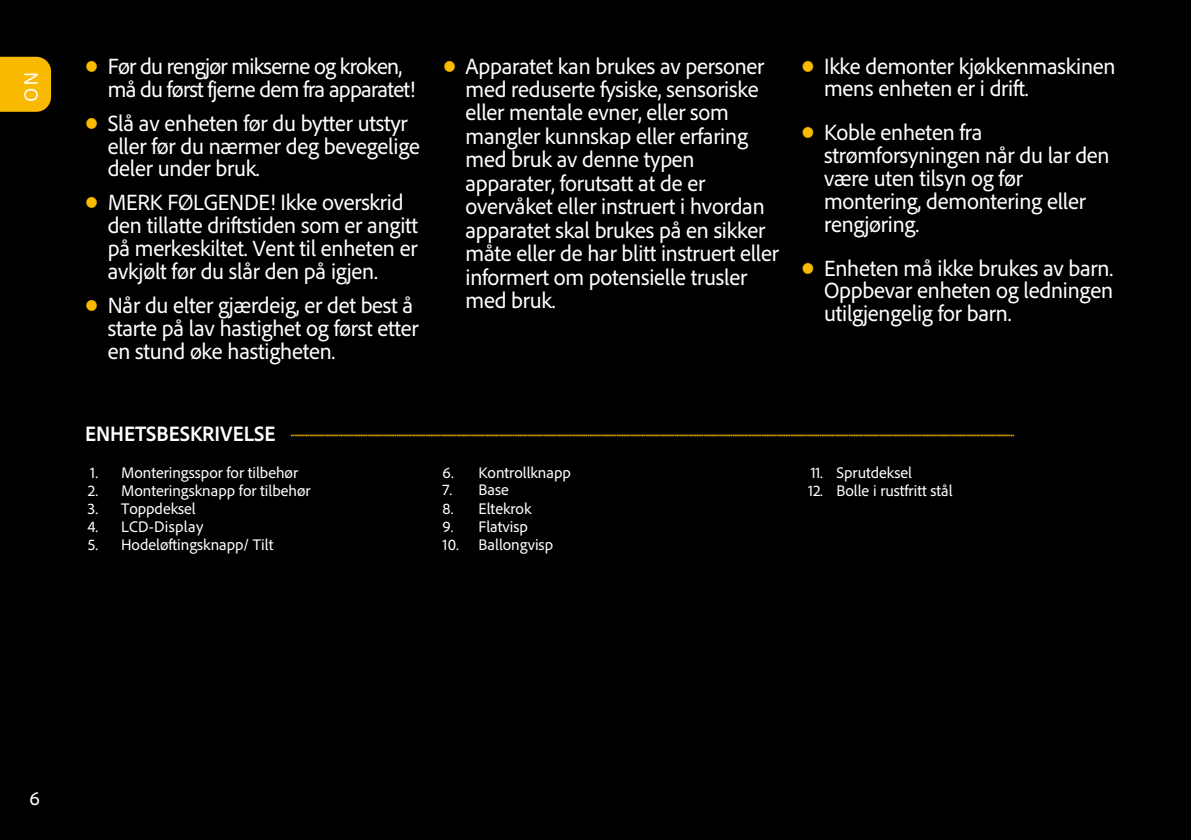
<style>
.page{position:relative;width:1191px;height:840px;background:#fff}
.page>*{position:absolute;margin:0;border:0;box-sizing:border-box;transform-origin:0 0}
.t1{font:23px/23.4px "Adobe Clean";letter-spacing:-.01em;color:#fff}
.t2{font:23px/23.6px "Adobe Clean";letter-spacing:-.03em;color:#fff}
.t3{font:22px "Adobe Clean";color:#faba02;scale:.25 1}
.t4{font:20px "Adobe Clean";color:#fff}
.t5{font:16px "Adobe Clean";color:#fff}
.t6{font:16px "Adobe Clean";letter-spacing:.02em;color:#fff}
.s1{font-family:"Lato";font-weight:800;color:#faba02}
.s2{font-weight:700;font-stretch:semi-condensed;color:#fff}
</style>
<div class="page">
<div style="left:0;top:0;width:1191px;height:839px;background:#000"></div>
<div style="left:0;top:57px;width:51px;height:55px;background:#faba02"></div>
<p class="t4" style="left:44px;top:72px;width:31px;rotate:90deg">NO</p>
<p class="t2" style="left:108px;top:53px;width:309px;text-indent:-23px"><span class="s1">•</span> Før du rengjør mikserne og kroken, må du først fjerne dem fra apparatet!</p>
<p class="t1" style="left:108px;top:111px;width:314px;line-height:22.8px;text-indent:-23px"><span class="s1">•</span> Slå av enheten før du bytter utstyr eller før du nærmer deg bevegelige deler under bruk.</p>
<p class="t1" style="left:108px;top:190px;width:312px;text-indent:-23px"><span class="s1">•</span> MERK FØLGENDE! Ikke overskrid den tillatte driftstiden som er angitt på merkeskiltet. Vent til enheten er avkjølt før du slår den på igjen.</p>
<p class="t1" style="left:108px;top:293px;width:312px;text-indent:-23px"><span class="s1">•</span> Når du elter gjærdeig, er det best å starte på lav hastighet og først etter en stund øke hastigheten.</p>
<p class="t1" style="left:465px;top:53px;width:315px;text-indent:-22px"><span class="s1">•</span> Apparatet kan brukes av personer med reduserte fysiske, sensoriske eller mentale evner, eller som mangler kunnskap eller erfaring med bruk av denne typen apparater, forutsatt at de er overvåket eller instruert i hvordan apparatet skal brukes på en sikker måte eller de har blitt instruert eller informert om potensielle trusler med bruk.</p>
<p class="t1" style="left:824px;top:54px;width:293px;line-height:22px;text-indent:-22px"><span class="s1">•</span> Ikke demonter kjøkkenmaskinen mens enheten er i drift.</p>
<p class="t1" style="left:824px;top:119px;width:287px;text-indent:-22px"><span class="s1">•</span> Koble enheten fra strømforsyningen når du lar den være uten tilsyn og før montering, demontering eller rengjøring.</p>
<p class="t1" style="left:824px;top:255px;width:291px;line-height:22.8px;text-align:justify;text-indent:-22px"><span class="s1">•</span> Enheten må ikke brukes av barn.<br>Oppbevar enheten og ledningen utilgjengelig for barn.</p>
<p class="t3" style="left:85px;top:419px;width:3716px"><span class="s2">ENHETSBESKRIVELSE</span> ----------------------------------------------------------------------------------------------------------------------------------------------------------------------------------------------------------------------------------------------------------------------------------------------------------------------------------------------------------------------------------------------------------------------------------------</p>
<p class="t5" style="left:90px;top:462px;width:209px">1. Monteringsspor for tilbehør</p>
<p class="t5" style="left:88px;top:480px;width:224px">2. Monteringsknapp for tilbehør</p>
<p class="t5" style="left:88px;top:498px;width:110px">3. Toppdeksel</p>
<p class="t6" style="left:87px;top:516px;width:117px">4. LCD-Display</p>
<p class="t5" style="left:88px;top:534px;width:187px">5. Hodeløftingsknapp/ Tilt</p>
<p class="t5" style="left:810px;top:462px;width:103px">11. Sprutdeksel</p>
<p class="t5" style="left:808px;top:480px;width:146px">12. Bolle i rustfritt stål</p>
<p class="t5" style="left:442px;top:462px;width:130px">6. Kontrollknapp</p>
<p class="t5" style="left:442px;top:479px;width:68px">7. Base</p>
<p class="t5" style="left:442px;top:498px;width:90px">8. Eltekrok</p>
<p class="t5" style="left:442px;top:516px;width:87px">9. Flatvisp</p>
<p class="t5" style="left:442px;top:534px;width:112px">10. Ballongvisp</p>
<p class="t4" style="left:30px;top:785px;width:12px">6</p>
</div>
